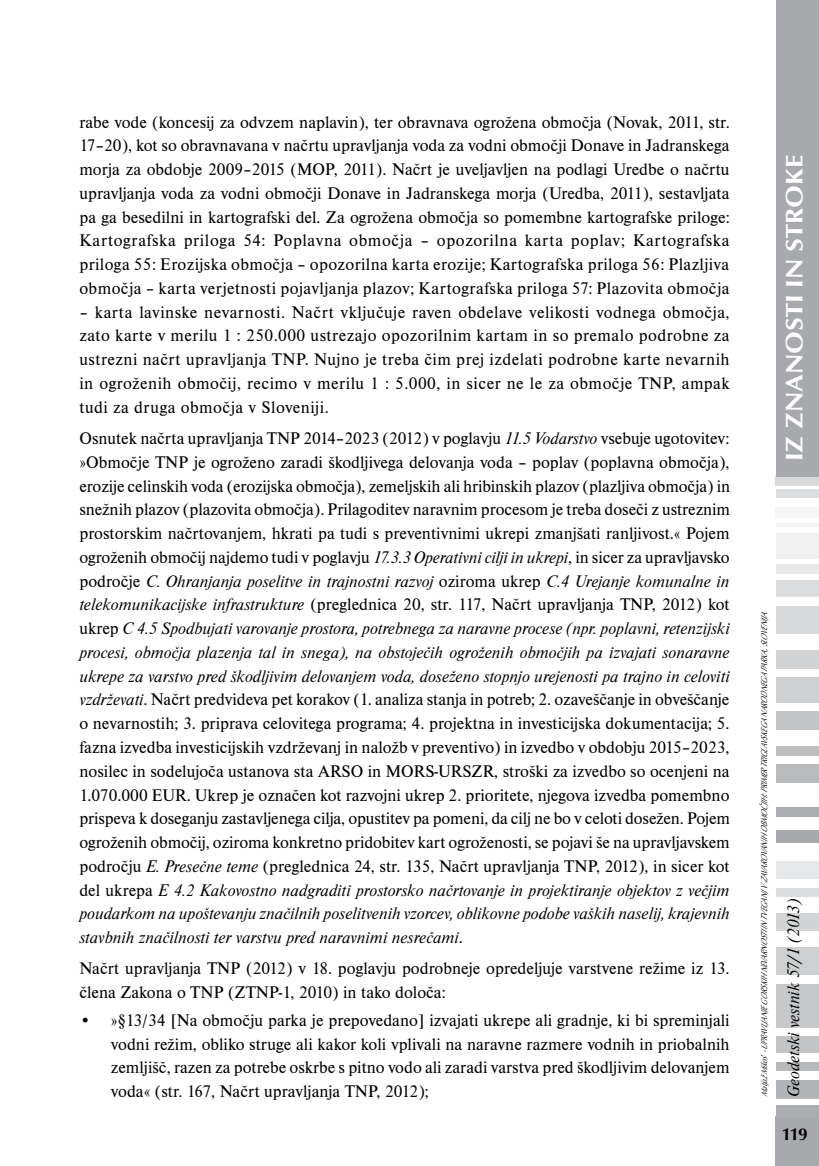
<style>
.page{position:relative;width:819px;height:1166px;background:#fff}
.page>*{position:absolute;margin:0;border:0;box-sizing:border-box;transform-origin:0 0}
.t1{font:500 24.5px "Optus TEE";color:#fff;scale:1.1 1}
.t2{font:17.5px/23.8px "Nimbus Rom DEE";color:#000;text-align:justify}
.t3{font:italic 17.5px "Nimbus Rom DEE";letter-spacing:-.015em;color:#000}
.t4{font:500 17.5px "Optus TEE";color:#000}
.t5{font:italic 8.75px "Optus TEE";color:#000;scale:.8 1}
.s1{font-style:italic}
</style>
<div class="page">
<div style="left:775px;top:1116px;width:44px;height:50px;background:#a7a9ac"></div>
<div style="left:775px;top:580px;width:44px;height:16px;background:#dcddde"></div>
<div style="left:775px;top:606px;width:44px;height:28px;background:#d7d9da"></div>
<div style="left:775px;top:650px;width:44px;height:18px;background:#d1d3d4"></div>
<div style="left:775px;top:677px;width:44px;height:26px;background:#cdcfd0"></div>
<div style="left:775px;top:712px;width:44px;height:18px;background:#c2c4c6"></div>
<div style="left:775px;top:746px;width:44px;height:9px;background:#bcbec0"></div>
<div style="left:775px;top:764px;width:44px;height:19px;background:#b8babc"></div>
<div style="left:775px;top:807px;width:44px;height:10px;background:#abadb0"></div>
<div style="left:775px;top:830px;width:44px;height:12px;background:#a7a9ac"></div>
<div style="left:775px;top:861px;width:44px;height:18px;background:#e6e7e8"></div>
<div style="left:775px;top:888px;width:44px;height:8px;background:#dcddde"></div>
<div style="left:775px;top:913px;width:44px;height:18px;background:#d1d3d4"></div>
<div style="left:775px;top:947px;width:44px;height:28px;background:#cdcfd0"></div>
<div style="left:775px;top:984px;width:44px;height:44px;background:#c7c8ca"></div>
<div style="left:775px;top:1037px;width:44px;height:16px;background:#c2c4c6"></div>
<div style="left:775px;top:1062px;width:44px;height:9px;background:#b8babc"></div>
<div style="left:775px;top:1080px;width:44px;height:18px;background:#b1b4b6"></div>
<div style="left:775px;top:1105px;width:44px;height:12px;background:#abadb0"></div>
<div style="left:775px;top:476px;width:44px;height:9px;background:#d7d9da"></div>
<div style="left:775px;top:489px;width:44px;height:9px;background:#dcddde"></div>
<div style="left:775px;top:507px;width:44px;height:11px;background:#f4f5f5"></div>
<div style="left:775px;top:533px;width:44px;height:26px;background:#f1f1f2"></div>
<div style="left:775px;top:564px;width:44px;height:9px;background:#e6e7e8"></div>
<hr style="left:775px;top:523px;width:44px;height:4px;background:#f1f1f2">
<div style="left:775px;top:0;width:44px;height:477px;background:#a7a9ac"></div>
<p class="t2" style="left:79px;top:110px;width:651px">rabe vode (koncesij za odvzem naplavin), ter obravnava ogrožena območja (Novak, 2011, str.<br>17–20), kot so obravnavana v načrtu upravljanja voda za vodni območji Donave in Jadranskega morja za obdobje 2009–2015 (MOP, 2011). Načrt je uveljavljen na podlagi Uredbe o načrtu upravljanja voda za vodni območji Donave in Jadranskega morja (Uredba, 2011), sestavljata pa ga besedilni in kartografski del. Za ogrožena območja so pomembne kartografske priloge:<br>Kartografska priloga 54: Poplavna območja – opozorilna karta poplav; Kartografska priloga 55: Erozijska območja – opozorilna karta erozije; Kartografska priloga 56: Plazljiva območja – karta verjetnosti pojavljanja plazov; Kartografska priloga 57: Plazovita območja</p>
<p class="t2" style="left:79px;top:300px;width:651px">– karta lavinske nevarnosti. Načrt vključuje raven obdelave velikosti vodnega območja, zato karte v merilu 1 : 250.000 ustrezajo opozorilnim kartam in so premalo podrobne za ustrezni načrt upravljanja TNP. Nujno je treba čim prej izdelati podrobne karte nevarnih in ogroženih območij, recimo v merilu 1 : 5.000, in sicer ne le za območje TNP, ampak tudi za druga območja v Sloveniji.</p>
<p class="t2" style="left:79px;top:426px;width:652px">Osnutek načrta upravljanja TNP 2014–2023 (2012) v poglavju <span class="s1">11.5 Vodarstvo</span> vsebuje ugotovitev: »Območje TNP je ogroženo zaradi škodljivega delovanja voda – poplav (poplavna območja), erozije celinskih voda (erozijska območja), zemeljskih ali hribinskih plazov (plazljiva območja) in snežnih plazov (plazovita območja). Prilagoditev naravnim procesom je treba doseči z ustreznim prostorskim načrtovanjem, hkrati pa tudi s preventivnimi ukrepi zmanjšati ranljivost.« Pojem ogroženih območij najdemo tudi v poglavju <span class="s1">17.3.3 Operativni cilji in ukrepi</span>, in sicer za upravljavsko področje <span class="s1">C. Ohranjanja poselitve in trajnostni razvoj</span> oziroma ukrep <span class="s1">C.4 Urejanje komunalne in telekomunikacijske infrastrukture</span> (preglednica 20, str. 117, Načrt upravljanja TNP, 2012) kot ukrep <span class="s1">C 4.5 Spodbujati varovanje prostora, potrebnega za naravne procese (npr. poplavni, retenzijski procesi, območja plazenja tal in snega), na obstoječih ogroženih območjih pa izvajati sonaravne ukrepe za varstvo pred škodljivim delovanjem voda, doseženo stopnjo urejenosti pa trajno in celoviti vzdrževati</span>. Načrt predvideva pet korakov (1. analiza stanja in potreb; 2. ozaveščanje in obveščanje o nevarnostih; 3. priprava celovitega programa; 4. projektna in investicijska dokumentacija; 5. fazna izvedba investicijskih vzdrževanj in naložb v preventivo) in izvedbo v obdobju 2015–2023, nosilec in sodelujoča ustanova sta ARSO in MORS-URSZR, stroški za izvedbo so ocenjeni na 1.070.000 EUR. Ukrep je označen kot razvojni ukrep 2. prioritete, njegova izvedba pomembno prispeva k doseganju zastavljenega cilja, opustitev pa pomeni, da cilj ne bo v celoti dosežen. Pojem ogroženih območij, oziroma konkretno pridobitev kart ogroženosti, se pojavi še na upravljavskem področju <span class="s1">E. Presečne teme</span> (preglednica 24, str. 135, Načrt upravljanja TNP, 2012), in sicer kot del ukrepa <span class="s1">E 4.2 Kakovostno nadgraditi prostorsko načrtovanje in projektiranje objektov z večjim poudarkom na upoštevanju značilnih poselitvenih vzorcev, oblikovne podobe vaških naselij, krajevnih stavbnih značilnosti ter varstvu pred naravnimi nesrečami</span>.</p>
<p class="t2" style="left:79px;top:957px;width:651px">Načrt upravljanja TNP (2012) v 18. poglavju podrobneje opredeljuje varstvene režime iz 13. člena Zakona o TNP (ZTNP-1, 2010) in tako določa:</p>
<p class="t2" style="left:111px;top:1008px;width:620px;text-indent:-31px">• »§13/34 [Na območju parka je prepovedano] izvajati ukrepe ali gradnje, ki bi spreminjali vodni režim, obliko struge ali kakor koli vplivali na naravne razmere vodnih in priobalnih zemljišč, razen za potrebe oskrbe s pitno vodo ali zaradi varstva pred škodljivim delovanjem voda« (str. 167, Načrt upravljanja TNP, 2012);</p>
<h1 class="t1" style="left:779px;top:461px;width:280px;rotate:-90deg">IZ ZNANOSTI IN STROKE</h1>
<p class="t5" style="left:758px;top:1097px;width:614px;rotate:-90deg">MatjažMikoš-UPRAVLJANJEGORSKIHNEVARNOSTIINTVEGANJVZAVAROVANIHOBMOČJIH:PRIMERTRIGLAVSKEGANARODNEGAPARKA,SLOVENIJA</p>
<p class="t3" style="left:784px;top:1097px;width:200px;rotate:-90deg">Geodetski vestnik 57/1 (2013)</p>
<p class="t4" style="left:781px;top:1123px;width:28px">119</p>
</div>
